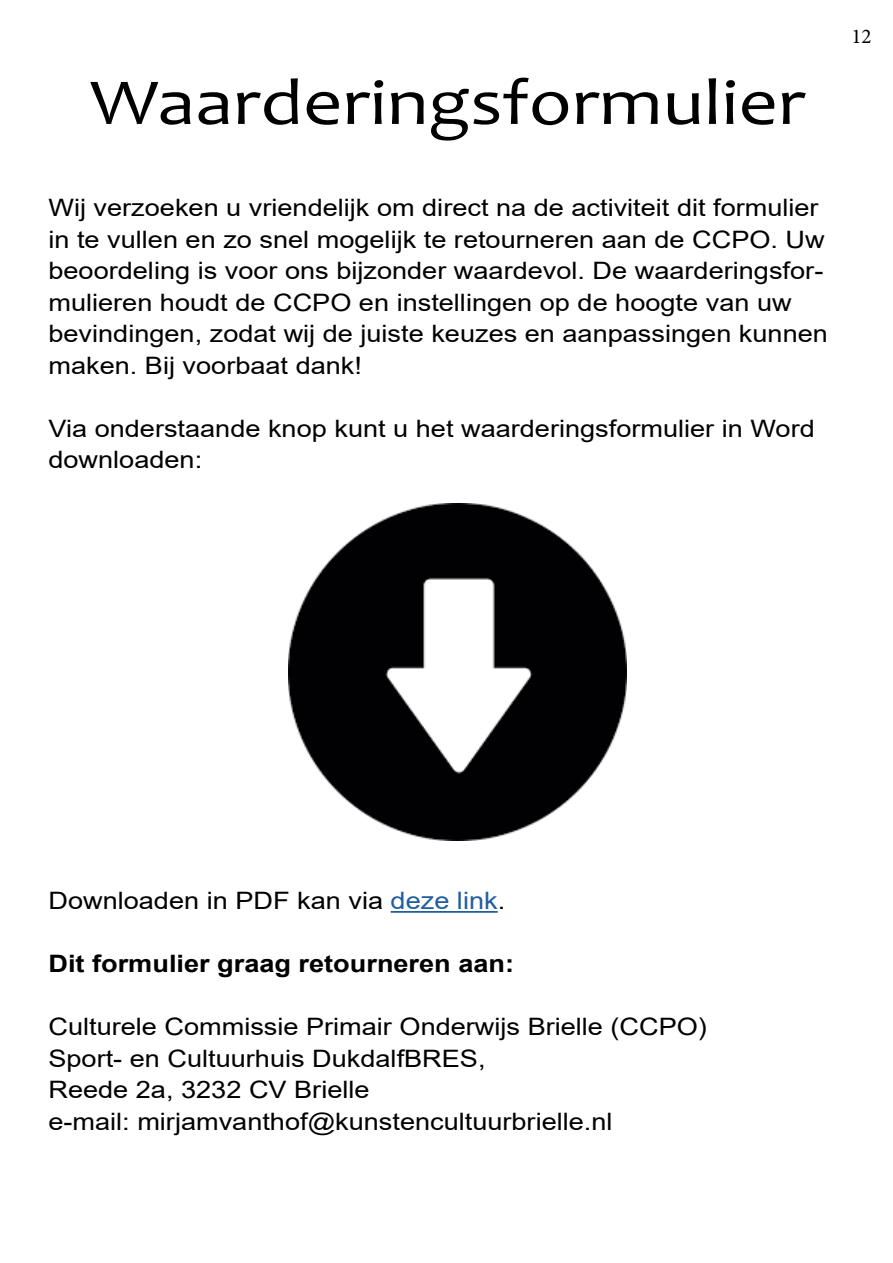
<style>
.page{position:relative;width:893px;height:1263px;background:#fff}
.page>*{position:absolute;margin:0;border:0;box-sizing:border-box;transform-origin:0 0}
.t1{font:66px "Candara";color:#000;scale:1.17 1}
.t2{font:24px/31.5px "Arial";color:#000;scale:1.13 1}
.t3{font:700 24px "Arial";color:#000;scale:1.13 1}
.t4{font:21px "Minion Pro";color:#000}
.s1{color:#215e9e}
</style>
<div class="page">
<hr style="left:391px;top:911px;width:107px;height:2px;background:#215e9e">
<img style="left:289px;top:503px;width:337px;height:338px">
<h1 class="t1" style="left:90px;top:61px;width:613px">Waarderingsformulier</h1>
<p class="t2" style="left:48px;top:192px;width:691px">Wij verzoeken u vriendelijk om direct na de activiteit dit formulier in te vullen en zo snel mogelijk te retourneren aan de CCPO. Uw beoordeling is voor ons bijzonder waardevol. De waarderingsfor&shy;mulieren houdt de CCPO en instellingen op de hoogte van uw bevindingen, zodat wij de juiste keuzes en aanpassingen kunnen maken. Bij voorbaat dank!</p>
<p class="t2" style="left:48px;top:412px;width:680px">Via onderstaande knop kunt u het waarderingsformulier in Word downloaden:</p>
<p class="t4" style="left:851px;top:22px;width:22px">12</p>
<p class="t2" style="left:48px;top:885px;width:406px">Downloaden in PDF kan via <span class="s1">deze link</span>.</p>
<p class="t3" style="left:48px;top:947px;width:414px">Dit formulier graag retourneren aan:</p>
<p class="t2" style="left:48px;top:1011px;width:584px">Culturele Commissie Primair Onderwijs Brielle (CCPO)<br>Sport- en Cultuurhuis DukdalfBRES,<br>Reede 2a, 3232 CV Brielle<br>e-mail: mirjamvanthof@kunstencultuurbrielle.nl</p>
</div>
